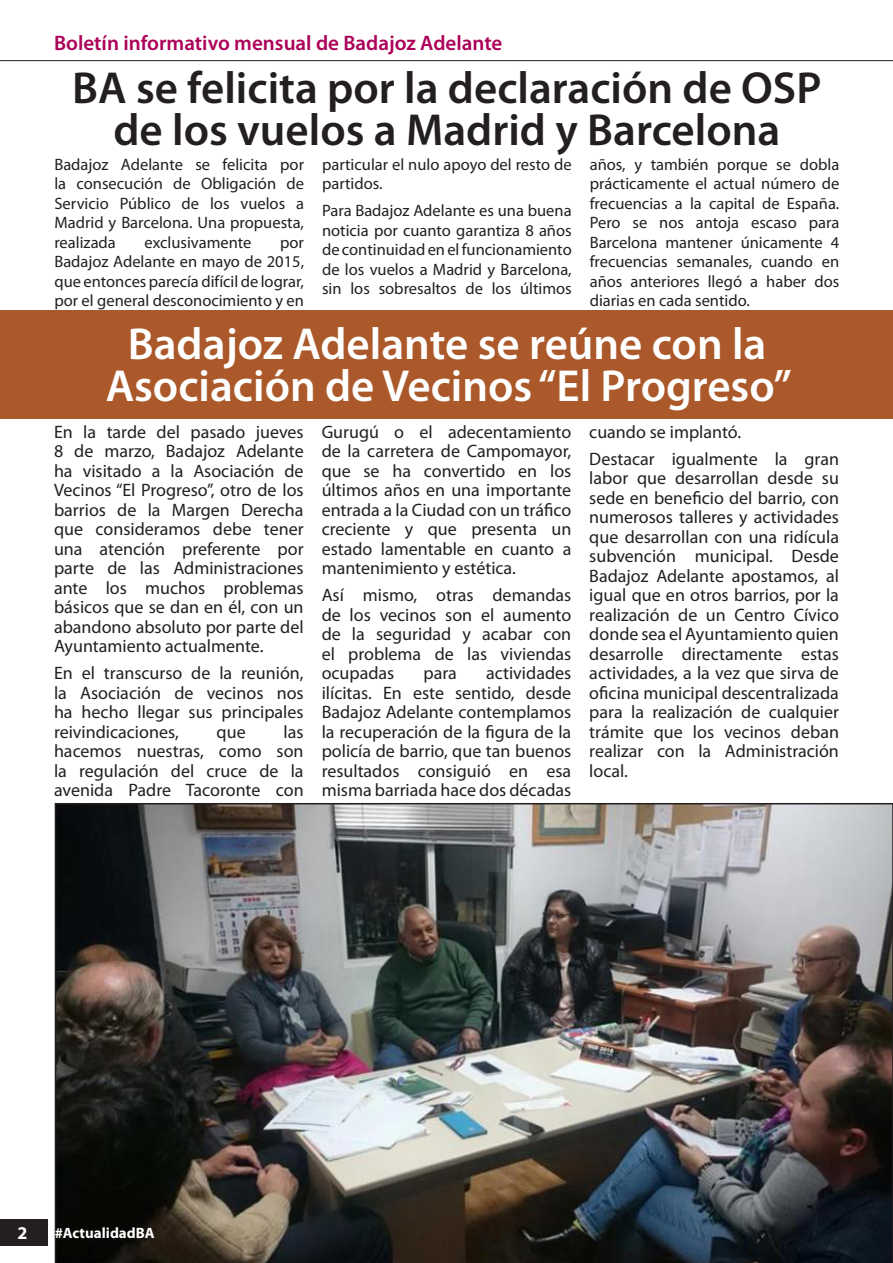
<style>
.page{position:relative;width:893px;height:1263px;background:#fff}
.page>*{position:absolute;margin:0;border:0;box-sizing:border-box;transform-origin:0 0}
.Head_1{font:600 45px/42px "Myriad Pro";color:#231f20;text-align:center}
.Head_1-2{font:600 45px/42px "Myriad Pro";color:#fff;text-align:center}
.Subheading{font:600 21px "Myriad Pro";color:#ac0058}
.Body{font:18px/19.5px "Myriad Pro";color:#231f20;text-align:justify}
.t1{font:700 18px "Myriad Pro";color:#fff}
.Body-2{font:16.5px/19.5px "Myriad Pro";color:#231f20;text-align:justify}
.t2{font:700 15px "Myriad Pro";color:#fff}
</style>
<div class="page">
<div style="left:0;top:310px;width:893px;height:108px;background:#ab592a"></div>
<img style="left:55px;top:803px;width:838px;height:460px">
<svg style="left:0;top:60px;width:893px;height:1px"></svg>
<div style="left:0;top:1219px;width:47px;height:26px;background:#231f20"></div>
<p class="Subheading" style="left:54px;top:29px;width:450px">Boletín informativo mensual de Badajoz Adelante</p>
<p class="Head_1" style="left:72px;top:65px;width:751px">BA se felicita por la declaración de OSP de los vuelos a Madrid y Barcelona</p>
<p class="Body-2" style="left:54px;top:154px;width:251px">Badajoz Adelante se felicita por la consecución de Obligación de Servicio Público de los vuelos a Madrid y Barcelona. Una propuesta, realizada</p>
<p class="Body-2" style="left:322px;top:154px;width:251px">particular el nulo apoyo del resto de partidos.</p>
<p class="Body-2" style="left:322px;top:201px;width:251px">Para Badajoz Adelante es una buena noticia por cuanto garantiza 8 años de continuidad en el funcionamiento de los vuelos a Madrid y Barcelona, sin los sobresaltos de los últimos</p>
<p class="Body-2" style="left:590px;top:154px;width:251px">años, y también porque se dobla prácticamente el actual número de frecuencias a la capital de España.<br>Pero se nos antoja escaso para Barcelona mantener únicamente 4 frecuencias semanales, cuando en años anteriores llegó a haber dos diarias en cada sentido.</p>
<p class="Body-2" style="left:145px;top:232px;width:108px">exclusivamente</p>
<p class="Body-2" style="left:54px;top:232px;width:251px;text-indent:226px">por Badajoz Adelante en mayo de 2015, que entonces parecía difícil de lograr, por el general desconocimiento y en</p>
<p class="Head_1-2" style="left:106px;top:321px;width:688px">Badajoz Adelante se reúne con la<br>Asociación de Vecinos “El Progreso”</p>
<p class="Body" style="left:54px;top:422px;width:251px">En la tarde del pasado jueves 8 de marzo, Badajoz Adelante ha visitado a la Asociación de Vecinos “El Progreso”, otro de los barrios de la Margen Derecha que consideramos debe tener una atención preferente por parte de las Administraciones ante los muchos problemas básicos que se dan en él, con un abandono absoluto por parte del Ayuntamiento actualmente.</p>
<p class="Body" style="left:54px;top:663px;width:251px">En el transcurso de la reunión, la Asociación de vecinos nos ha hecho llegar sus principales reivindicaciones,</p>
<p class="Body" style="left:54px;top:722px;width:251px;text-indent:230px">las hacemos nuestras, como son la regulación del cruce de la avenida Padre Tacoronte con</p>
<p class="Body" style="left:217px;top:722px;width:31px">que</p>
<p class="Body" style="left:322px;top:422px;width:251px">Gurugú o el adecentamiento de la carretera de Campomayor, que se ha convertido en los últimos años en una importante entrada a la Ciudad con un tráfico creciente y que presenta un estado lamentable en cuanto a mantenimiento y estética.</p>
<p class="Body" style="left:322px;top:585px;width:251px">Así mismo, otras demandas de los vecinos son el aumento de la seguridad y acabar con el problema de las viviendas ocupadas</p>
<p class="Body" style="left:322px;top:663px;width:251px;text-indent:164px">actividades ilícitas. En este sentido, desde Badajoz Adelante contemplamos la recuperación de la figura de la policía de barrio, que tan buenos resultados consiguió en esa misma barriada hace dos décadas</p>
<p class="Body" style="left:424px;top:663px;width:35px">para</p>
<p class="Body" style="left:589px;top:422px;width:153px">cuando se implantó.</p>
<p class="Body" style="left:589px;top:449px;width:251px">Destacar igualmente la gran labor que desarrollan desde su sede en beneficio del barrio, con numerosos talleres y actividades que desarrollan con una ridícula subvención municipal. Desde Badajoz Adelante apostamos, al igual que en otros barrios, por la realización de un Centro Cívico donde sea el Ayuntamiento quien desarrolle directamente estas actividades, a la vez que sirva de oficina municipal descentralizada para la realización de cualquier trámite que los vecinos deban realizar con la Administración local.</p>
<p class="t1" style="left:18px;top:1221px;width:11px">2</p>
<p class="t2" style="left:55px;top:1223px;width:101px">#ActualidadBA</p>
</div>
